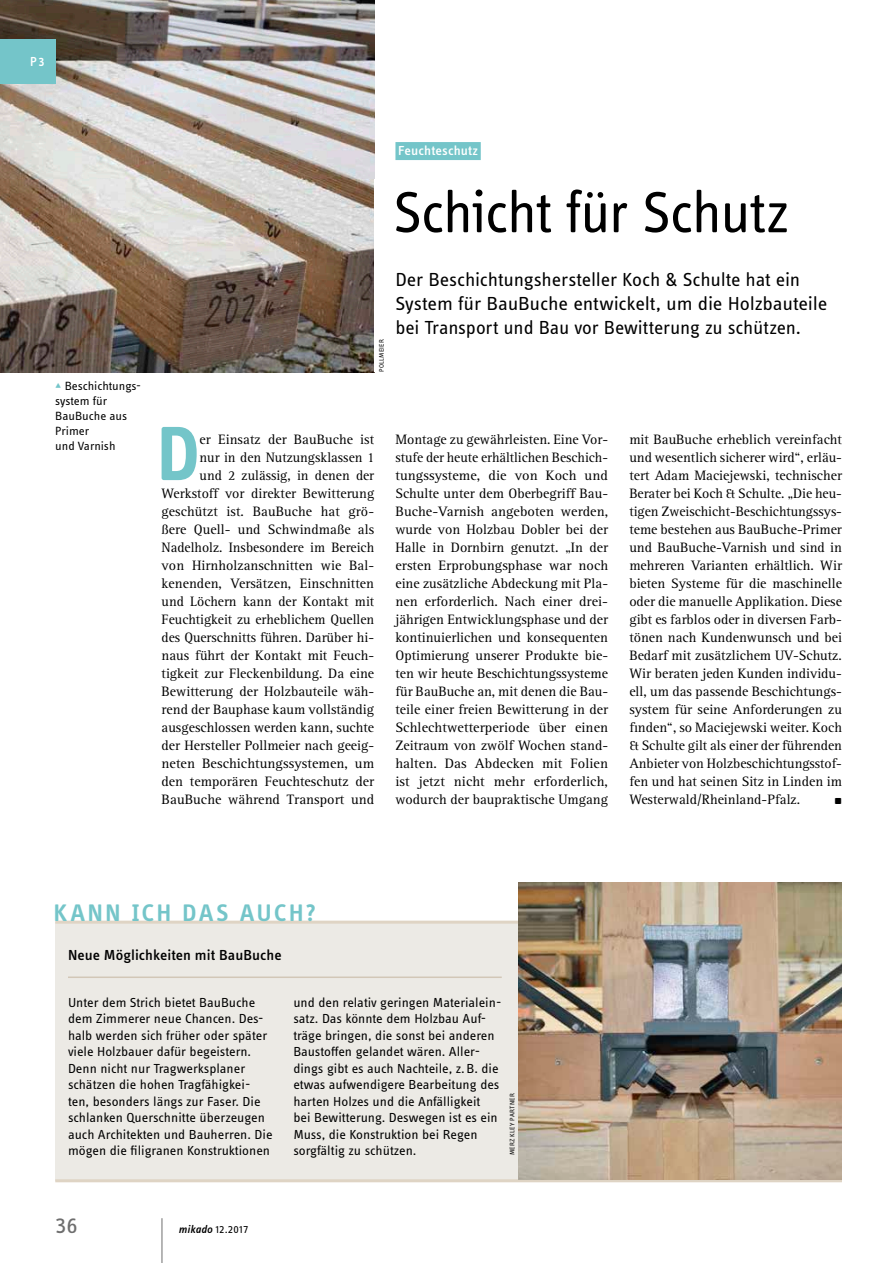
<style>
.page{position:relative;width:893px;height:1263px;background:#fff}
.page>*{position:absolute;margin:0;border:0;box-sizing:border-box;transform-origin:0 0}
.t1{font:700 79.35px "Info OT Text";color:#74c5c9}
.t2{font:60px "Info OT Disp";letter-spacing:-.015em;color:#000}
.t3{font:600 24.75px "Info OT Disp";letter-spacing:.1em;color:#74c5c9;scale:1.05 1}
.t4{font:24px "Info OT Text";color:#6e6e6e;scale:1.05 1}
.t5{font:19.5px/24px "Info OT Text";letter-spacing:-.01em;color:#000;scale:1.05 1}
.t6{font:500 15px "Info OT Text";color:#000;scale:1.05 1}
.t7{font:14.1px/18px "Rotis Serif Pro";color:#000;text-align:justify}
.t8{font:13.5px/16.5px "Info OT Text";color:#000;scale:1.05 1}
.t9{font:500 13.5px "Info OT Text";letter-spacing:.01em;color:#fff;scale:1.05 1}
.t10{font:500 13.5px "Info OT Text";letter-spacing:.01em;color:#fff}
.t11{font:12.3px/15px "Info OT Text";letter-spacing:-.005em;color:#000;scale:1.05 1}
.t12{font:11.4px "Info OT Text";letter-spacing:.015em;color:#000;scale:1.05 1}
.t13{font:9px "Info OT Text";color:#000}
.t14{font:6.75px "Info OT Text";letter-spacing:.035em;color:#000;scale:1.05 1}
.s1{color:#74c5c9}
.s2{font-weight:500;font-style:italic}
</style>
<div class="page">
<hr style="left:162px;top:1218px;width:1px;height:45px;background:#6e6e6e">
<img style="left:0;top:0;width:374px;height:372px">
<div style="left:0;top:39px;width:55px;height:45px;background:#74c5c9"></div>
<div style="left:395px;top:142px;width:86px;height:18px;background:#74c5c9"></div>
<div style="left:55px;top:922px;width:787px;height:259px;background:#eceae5"></div>
<hr style="left:55px;top:1179px;width:787px;height:3px;background:#dfd4c4">
<hr style="left:55px;top:921px;width:787px;height:3px;background:#dfd4c4">
<hr style="left:68px;top:976px;width:434px;height:2px;background:#d2c7b7">
<img style="left:519px;top:882px;width:323px;height:297px">
<p class="t10" style="left:30px;top:53px;width:16px">P3</p>
<p class="t11" style="left:55px;top:378px;width:83px"><span class="s1">▴</span> Beschichtungs&shy;system für<br>BauBuche aus<br>Primer<br>und Varnish</p>
<p class="t14" style="left:377px;top:372px;width:33px;rotate:-90deg">POLLMEIER</p>
<p class="t9" style="left:398px;top:142px;width:78px">Feuchteschutz</p>
<h2 class="t2" style="left:394px;top:175px;width:397px">Schicht für Schutz</h2>
<h3 class="t5" style="left:395px;top:267px;width:413px">Der Beschichtungshersteller Koch &amp; Schulte hat ein<br>System für BauBuche entwickelt, um die Holzbauteile bei Transport und Bau vor Bewitterung zu schützen.</h3>
<h1 class="t1" style="left:157px;top:405px;width:44px">D</h1>
<p class="t7" style="left:162px;top:431px;width:214px;text-align:right">er Einsatz der BauBuche ist<br>nur in den Nutzungsklassen 1<br>und 2 zulässig, in denen der Werkstoff vor direkter Bewitterung geschützt ist. BauBuche hat grö&shy;ßere Quell- und Schwindmaße als Nadelholz. Insbesondere im Bereich von Hirnholzanschnitten wie Bal&shy;kenenden, Versätzen, Einschnitten und Löchern kann der Kontakt mit Feuchtigkeit zu erheblichem Quellen des Querschnitts führen. Darüber hi&shy;naus führt der Kontakt mit Feuch&shy;tigkeit zur Fleckenbildung. Da eine Bewitterung der Holzbauteile wäh&shy;rend der Bauphase kaum vollständig ausgeschlossen werden kann, suchte der Hersteller Pollmeier nach geeig&shy;neten Beschichtungssystemen, um den temporären Feuchteschutz der BauBuche während Transport und</p>
<p class="t7" style="left:395px;top:431px;width:214px">Montage zu gewährleisten. Eine Vor&shy;stufe der heute erhältlichen Beschich&shy;tungssysteme, die von Koch und Schulte unter dem Oberbegriff Bau-Buche-Varnish angeboten werden, wurde von Holzbau Dobler bei der Halle in Dornbirn genutzt. „In der ersten Erprobungsphase war noch eine zusätzliche Abdeckung mit Pla&shy;nen erforderlich. Nach einer drei&shy;jährigen Entwicklungsphase und der kontinuierlichen und konsequenten Optimierung unserer Produkte bie&shy;ten wir heute Beschichtungssysteme für BauBuche an, mit denen die Bau&shy;teile einer freien Bewitterung in der Schlechtwetterperiode über einen Zeitraum von zwölf Wochen stand&shy;halten. Das Abdecken mit Folien ist jetzt nicht mehr erforderlich, wodurch der baupraktische Umgang</p>
<p class="t7" style="left:629px;top:431px;width:214px">mit BauBuche erheblich vereinfacht und wesentlich sicherer wird“, erläu&shy;tert Adam Maciejewski, technischer Berater bei Koch &amp; Schulte. „Die heu&shy;tigen Zweischicht-Beschichtungssys&shy;teme bestehen aus BauBuche-Primer und BauBuche-Varnish und sind in mehreren Varianten erhältlich. Wir bieten Systeme für die maschinelle oder die manuelle Applikation. Diese gibt es farblos oder in diversen Farb&shy;tönen nach Kundenwunsch und bei Bedarf mit zusätzlichem UV-Schutz.<br>Wir beraten jeden Kunden individu&shy;ell, um das passende Beschichtungs&shy;system für seine Anforderungen zu finden“, so Maciejewski weiter. Koch &amp; Schulte gilt als einer der führenden Anbieter von Holzbeschichtungsstof&shy;fen und hat seinen Sitz in Linden im Westerwald/Rheinland-Pfalz.</p>
<p class="t13" style="left:834px;top:795px;width:9px">▪</p>
<h3 class="t3" style="left:54px;top:897px;width:251px">KANN ICH DAS AUCH?</h3>
<p class="t6" style="left:68px;top:945px;width:205px">Neue Möglichkeiten mit BauBuche</p>
<p class="t8" style="left:68px;top:994px;width:196px">Unter dem Strich bietet BauBuche dem Zimmerer neue Chancen. Des&shy;halb werden sich früher oder später viele Holzbauer dafür begeistern.<br>Denn nicht nur Tragwerksplaner schätzen die hohen Tragfähigkei&shy;ten, besonders längs zur Faser. Die schlanken Querschnitte überzeugen auch Architekten und Bauherren. Die mögen die filigranen Konstruktionen</p>
<p class="t8" style="left:293px;top:994px;width:200px">und den relativ geringen Materialein&shy;satz. Das könnte dem Holzbau Auf&shy;träge bringen, die sonst bei anderen Baustoffen gelandet wären. Aller&shy;dings gibt es auch Nachteile, z.B. die etwas aufwendigere Bearbeitung des harten Holzes und die Anfälligkeit<br>bei Bewitterung. Deswegen ist es ein Muss, die Konstruktion bei Regen sorgfältig zu schützen.</p>
<p class="t14" style="left:508px;top:1155px;width:61px;rotate:-90deg">MERZ KLEY PARTNER</p>
<h3 class="t4" style="left:55px;top:1210px;width:23px">36</h3>
<p class="t12" style="left:179px;top:1222px;width:68px"><span class="s2">mikado</span> 12.2017</p>
</div>
